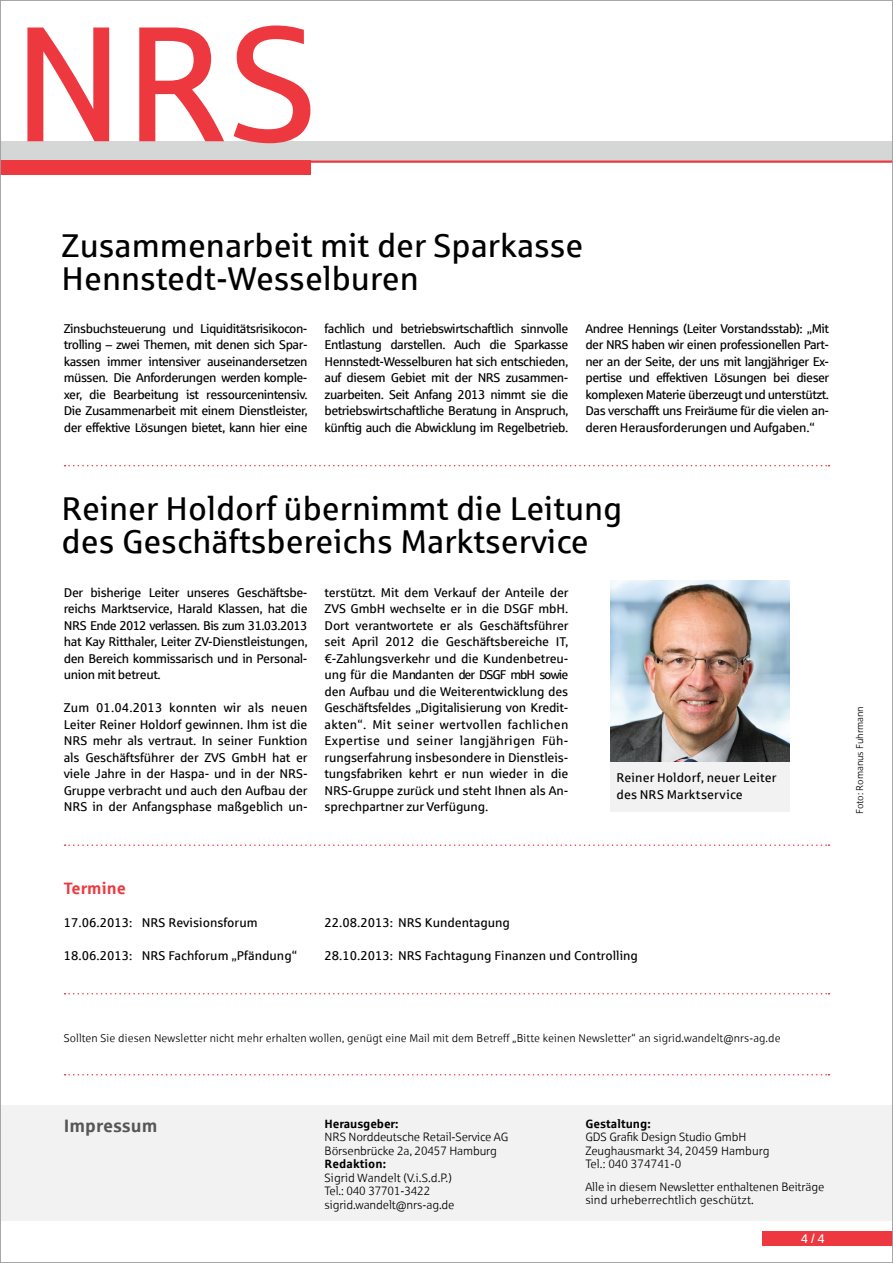
<style>
.page{position:relative;width:893px;height:1263px;background:#fff}
.page>*{position:absolute;margin:0;border:0;box-sizing:border-box;transform-origin:0 0}
.t1{font:33px/33px "Sparkasse Rg";color:#000}
.t2{font:700 18px "Sparkasse Rg";color:#565656}
.t3{font:700 16.5px "Sparkasse Rg";color:#ee383f}
.t4{font:12.75px/16.5px "Sparkasse Rg";letter-spacing:-.01em;color:#000;text-align:justify}
.t5{font:12.75px/16.5px "Sparkasse Rg";letter-spacing:.01em;color:#000}
.t6{font:12.75px "Sparkasse Rg";color:#fff}
.t7{font:12px/13.5px "Sparkasse Lt";letter-spacing:-.01em;color:#000}
.t8{font:700 12px "Sparkasse Rg";letter-spacing:.005em;color:#000}
.t9{font:11.25px "Sparkasse Lt";letter-spacing:.01em;color:#000}
.t10{font:9.75px "Sparkasse Lt";color:#000}
</style>
<div class="page">
<div style="left:763px;top:1231px;width:130px;height:15px;background:#ee383f"></div>
<div style="left:0;top:141px;width:893px;height:21px;background:#d5d6d6"></div>
<svg style="left:27px;top:28px;width:82px;height:113px"></svg>
<svg style="left:139px;top:28px;width:85px;height:113px"></svg>
<svg style="left:234px;top:26px;width:76px;height:117px"></svg>
<hr style="left:168px;top:160px;width:725px;height:3px;background:#ee383f">
<div style="left:0;top:160px;width:310px;height:15px;background:#ee383f"></div>
<svg style="left:65px;top:465px;width:764px;height:1px"></svg>
<svg style="left:65px;top:844px;width:764px;height:2px"></svg>
<div style="left:611px;top:762px;width:179px;height:49px;background:#f2f2f2"></div>
<img style="left:611px;top:580px;width:179px;height:182px">
<div style="left:0;top:1105px;width:893px;height:115px;background:#f2f2f2"></div>
<svg style="left:65px;top:1074px;width:764px;height:1px"></svg>
<svg style="left:65px;top:993px;width:764px;height:1px"></svg>
<h1 class="t1" style="left:62px;top:229px;width:523px">Zusammenarbeit mit der Sparkasse<br>Hennstedt-Wesselburen</h1>
<p class="t4" style="left:64px;top:320px;width:245px">Zinsbuchsteuerung und Liquiditätsrisikocon&shy;trolling – zwei Themen, mit denen sich Spar&shy;kassen immer intensiver auseinandersetzen müssen. Die Anforderungen werden komple&shy;xer, die Bearbeitung ist ressourcenintensiv.<br>Die Zusammenarbeit mit einem Dienstleister, der effektive Lösungen bietet, kann hier eine</p>
<p class="t4" style="left:325px;top:320px;width:245px">fachlich und betriebswirtschaftlich sinnvolle Entlastung darstellen. Auch die Sparkasse Hennstedt-Wesselburen hat sich entschieden, auf diesem Gebiet mit der NRS zusammen&shy;zuarbeiten. Seit Anfang 2013 nimmt sie die betriebswirtschaftliche Beratung in Anspruch, künftig auch die Abwicklung im Regelbetrieb.</p>
<p class="t4" style="left:585px;top:320px;width:245px">Andree Hennings (Leiter Vorstandsstab): „Mit der NRS haben wir einen professionellen Part&shy;ner an der Seite, der uns mit langjähriger Ex&shy;pertise und effektiven Lösungen bei dieser komplexen Materie überzeugt und unterstützt.<br>Das verschafft uns Freiräume für die vielen an&shy;deren Herausforderungen und Aufgaben.“</p>
<h1 class="t1" style="left:62px;top:491px;width:562px">Reiner Holdorf übernimmt die Leitung des Geschäftsbereichs Marktservice</h1>
<p class="t4" style="left:64px;top:584px;width:245px">Der bisherige Leiter unseres Geschäftsbe&shy;reichs Marktservice, Harald Klassen, hat die NRS Ende 2012 verlassen. Bis zum 31.03.2013 hat Kay Ritthaler, Leiter ZV-Dienstleistungen, den Bereich kommissarisch und in Personal&shy;union mit betreut.</p>
<p class="t4" style="left:64px;top:699px;width:245px">Zum 01.04.2013 konnten wir als neuen Leiter Reiner Holdorf gewinnen. Ihm ist die NRS mehr als vertraut. In seiner Funktion als Geschäftsführer der ZVS GmbH hat er viele Jahre in der Haspa- und in der NRS-Gruppe verbracht und auch den Aufbau der NRS in der Anfangsphase maßgeblich un-</p>
<p class="t4" style="left:325px;top:584px;width:245px">terstützt. Mit dem Verkauf der Anteile der ZVS GmbH wechselte er in die DSGF mbH.<br>Dort verantwortete er als Geschäftsführer seit April 2012 die Geschäftsbereiche IT, €-Zahlungsverkehr und die Kundenbetreu&shy;ung für die Mandanten der DSGF mbH sowie den Aufbau und die Weiterentwicklung des Geschäftsfeldes „Digitalisierung von Kredit&shy;akten“. Mit seiner wertvollen fachlichen Expertise und seiner langjährigen Füh&shy;rungserfahrung insbesondere in Dienstleis&shy;tungsfabriken kehrt er nun wieder in die NRS-Gruppe zurück und steht Ihnen als An&shy;sprechpartner zur Verfügung.</p>
<p class="t5" style="left:617px;top:769px;width:161px">Reiner Holdorf, neuer Leiter des NRS Marktservice</p>
<p class="t10" style="left:854px;top:813px;width:109px;rotate:-90deg">Foto: Romanus Fuhrmann</p>
<p class="t3" style="left:64px;top:878px;width:64px">Termine</p>
<p class="t4" style="left:64px;top:914px;width:195px">17.06.2013: NRS Revisionsforum</p>
<p class="t4" style="left:64px;top:947px;width:235px">18.06.2013: NRS Fachforum „Pfändung“</p>
<p class="t4" style="left:325px;top:914px;width:187px">22.08.2013: NRS Kundentagung</p>
<p class="t4" style="left:325px;top:947px;width:315px">28.10.2013: NRS Fachtagung Finanzen und Controlling</p>
<p class="t9" style="left:64px;top:1032px;width:718px">Sollten Sie diesen Newsletter nicht mehr erhalten wollen, genügt eine Mail mit dem Betreff „Bitte keinen Newsletter“ an sigrid.wandelt@nrs-ag.de</p>
<h2 class="t2" style="left:64px;top:1114px;width:95px">Impressum</h2>
<p class="t8" style="left:325px;top:1116px;width:76px">Herausgeber:</p>
<p class="t7" style="left:325px;top:1130px;width:185px">NRS Norddeutsche Retail-Service AG<br>Börsenbrücke 2a, 20457 Hamburg</p>
<p class="t8" style="left:325px;top:1156px;width:63px">Redaktion:</p>
<p class="t7" style="left:325px;top:1170px;width:131px">Sigrid Wandelt (V.i.S.d.P.)<br>Tel.: 040 37701-3422 sigrid.wandelt@nrs-ag.de</p>
<p class="t8" style="left:585px;top:1116px;width:67px">Gestaltung:</p>
<p class="t7" style="left:585px;top:1130px;width:186px">GDS Grafik Design Studio GmbH<br>Zeughausmarkt 34, 20459 Hamburg<br>Tel.: 040 374741-0</p>
<p class="t7" style="left:585px;top:1179px;width:241px">Alle in diesem Newsletter enthaltenen Beiträge sind urheberrechtlich geschützt.</p>
<p class="t6" style="left:801px;top:1231px;width:26px">4 / 4</p>
</div>
